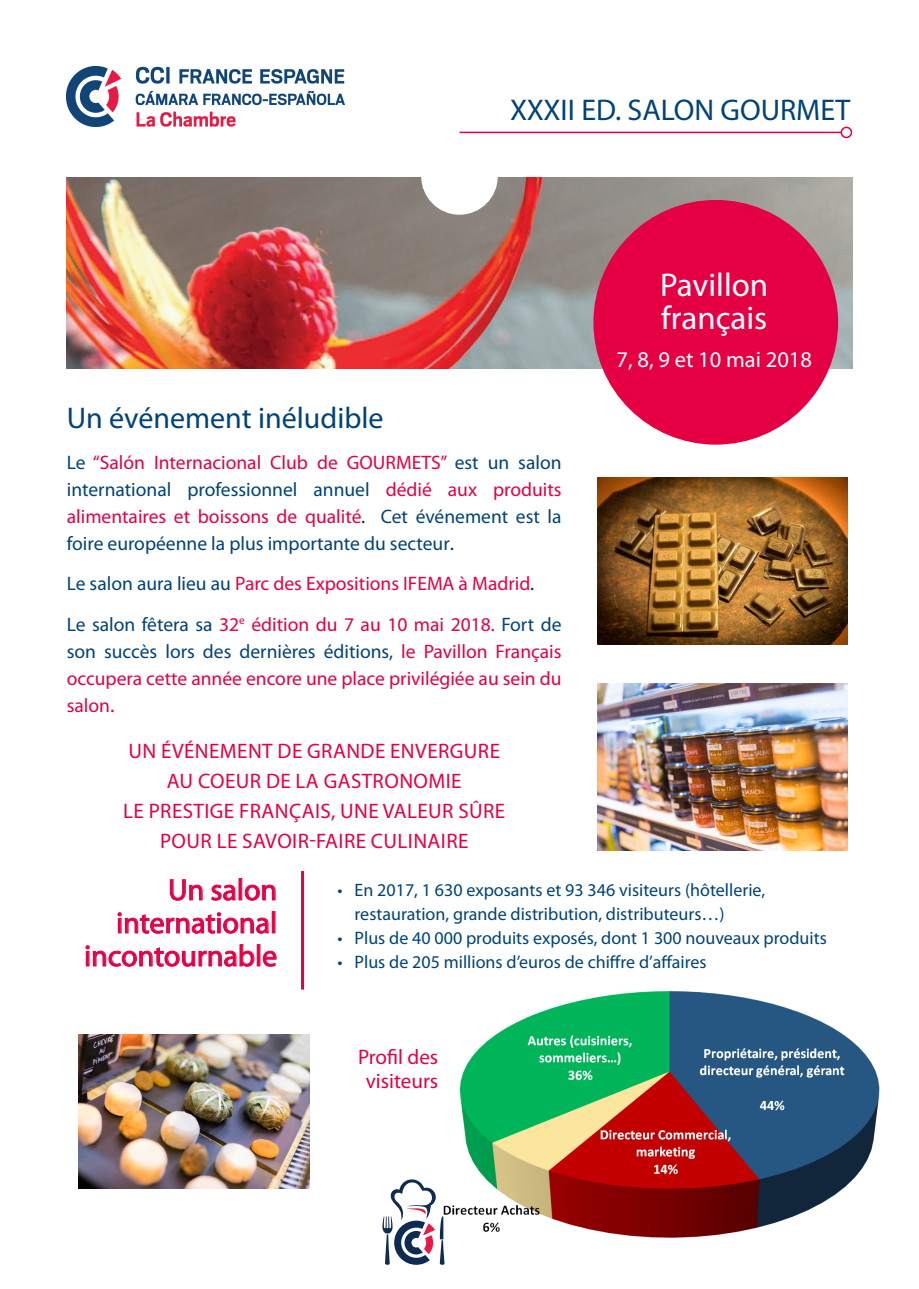
<style>
.page{position:relative;width:919px;height:1289px;background:#fff}
.page>*{position:absolute;margin:0;border:0;box-sizing:border-box;transform-origin:0 0}
.t1{font:33px/33px "Myriad Pro";color:#fff}
.t2{font:30px "Myriad Pro";color:#004379}
.t3{font:30px/33px "Myriad Pro";color:#e50043;text-align:right}
.t4{font:22.5px "Myriad Pro";color:#fff}
.t5{font:21px "Myriad Pro";letter-spacing:.02em;color:#e50043}
.t6{font:21px/24px "Myriad Pro";color:#e50043;text-align:center}
.t7{font:19.5px/27px "Myriad Pro";color:#e50043;text-align:justify}
.t8{font:19.5px/27px "Myriad Pro";color:#004379;text-align:justify}
.t9{font:18px/24px "Myriad Pro";color:#004379}
.s1{color:#e50043}
.s2{color:#231f20}
.s3{font-size:21px}
.s4{color:#004379}
</style>
<div class="page">
<img style="left:445px;top:991px;width:435px;height:247px">
<img style="left:67px;top:177px;width:785px;height:192px">
<hr style="left:459px;top:132px;width:387px;height:1px;background:#e50043">
<div style="left:841px;top:127px;width:10px;height:10px;background:#fff;border-radius:50%"></div>
<div style="left:840px;top:127px;width:12px;height:11px;border:2px solid #e50043;border-radius:50%"></div>
<div style="left:421px;top:138px;width:76px;height:77px;background:#fff;border-radius:50%"></div>
<img style="left:597px;top:478px;width:250px;height:167px">
<img style="left:78px;top:1034px;width:231px;height:154px">
<img style="left:597px;top:683px;width:250px;height:167px">
<svg style="left:86px;top:878px;width:191px;height:89px"></svg>
<hr style="left:301px;top:871px;width:3px;height:118px;background:#e50043">
<svg style="left:382px;top:1179px;width:63px;height:86px"></svg>
<img style="left:67px;top:67px;width:277px;height:59px">
<div style="left:593px;top:200px;width:245px;height:244px;background:#e50043;border-radius:50%"></div>
<p class="t2" style="left:510px;top:92px;width:342px">XXXII ED. SALON GOURMET</p>
<p class="t2" style="left:67px;top:399px;width:318px">Un événement inéludible</p>
<p class="t8" style="left:67px;top:448px;width:496px">Le <span class="s1">“Salón Internacional Club de GOURMETS”</span> est un salon international professionnel annuel <span class="s1">dédié aux produits alimentaires et boissons de qualité</span><span class="s2">.</span> Cet événement est la foire européenne la plus importante du secteur<span class="s3">.</span></p>
<p class="t7" style="left:67px;top:570px;width:469px"><span class="s4">Le salon aura lieu au</span> Parc des Expositions IFEMA à Madrid<span class="s2">.</span></p>
<p class="t7" style="left:67px;top:610px;width:496px"><span class="s4">Le salon fêtera sa</span> 32<sup>e</sup> édition du 7 au 10 mai 2018. <span class="s4">Fort de son succès lors des dernières éditions,</span> le Pavillon Français occupera cette année encore une place privilégiée au sein du salon<span class="s3">.</span></p>
<p class="t5" style="left:128px;top:738px;width:373px">UN ÉVÉNEMENT DE GRANDE ENVERGURE</p>
<p class="t5" style="left:167px;top:768px;width:296px">AU COEUR DE LA GASTRONOMIE</p>
<p class="t5" style="left:123px;top:798px;width:383px">LE PRESTIGE FRANÇAIS, UNE VALEUR SÛRE</p>
<p class="t5" style="left:160px;top:828px;width:310px">POUR LE SAVOIR-FAIRE CULINAIRE</p>
<p class="t1" style="left:660px;top:268px;width:109px">Pavillon français</p>
<p class="t4" style="left:616px;top:346px;width:197px">7, 8, 9 et 10 mai 2018</p>
<p class="t3" style="left:84px;top:872px;width:194px">Un salon international incontournable</p>
<p class="t9" style="left:354px;top:877px;width:412px;text-indent:-17px">• En 2017, 1 630 exposants et 93 346 visiteurs (hôtellerie, restauration, grande distribution, distributeurs…)</p>
<p class="t9" style="left:337px;top:925px;width:490px">• Plus de 40 000 produits exposés, dont 1 300 nouveaux produits</p>
<p class="t9" style="left:337px;top:949px;width:370px">• Plus de 205 millions d’euros de chiffre d’affaires</p>
<p class="t6" style="left:358px;top:1044px;width:82px">Profil des visiteurs</p>
</div>
